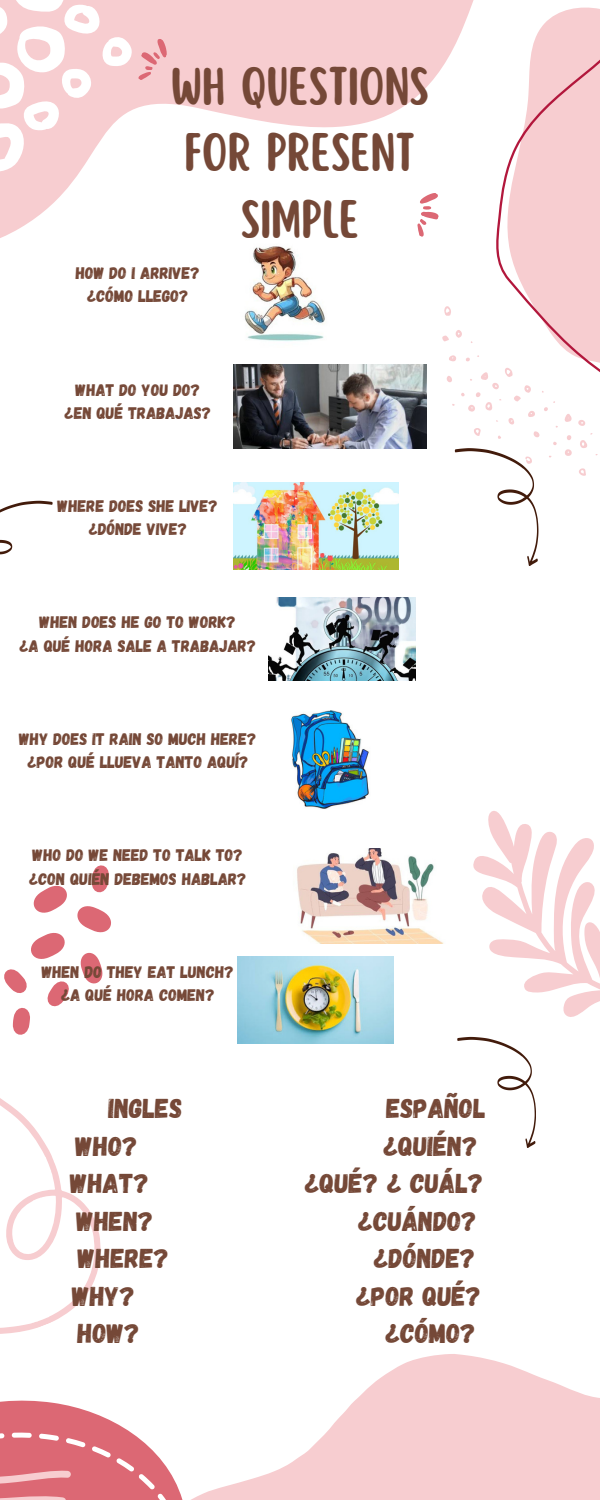
<style>
.page{position:relative;width:600px;height:1500px;background:#fff}
.page>*{position:absolute;margin:0;border:0;box-sizing:border-box;transform-origin:0 0}
.t1{font:47.5px/66.5px "Scripter";color:#754837;text-align:center}
.t2{font:27.2px "Gagalin";color:#754837}
.t3{font:16.7px "Gagalin";color:#754837}
</style>
<div class="page">
<svg style="left:449px;top:355px;width:7px;height:6px"></svg>
<svg style="left:442px;top:337px;width:7px;height:4px"></svg>
<svg style="left:466px;top:358px;width:4px;height:3px"></svg>
<svg style="left:564px;top:414px;width:8px;height:8px"></svg>
<svg style="left:565px;top:449px;width:7px;height:7px"></svg>
<svg style="left:579px;top:468px;width:7px;height:8px"></svg>
<svg style="left:578px;top:420px;width:7px;height:6px"></svg>
<svg style="left:567px;top:435px;width:4px;height:5px"></svg>
<svg style="left:580px;top:433px;width:13px;height:15px"></svg>
<svg style="left:518px;top:7px;width:82px;height:365px;fill:#f7cdd0"></svg>
<svg style="left:0;top:0;width:518px;height:337px"></svg>
<svg style="left:0;top:0;width:171px;height:173px"></svg>
<svg style="left:406px;top:188px;width:42px;height:52px"></svg>
<svg style="left:0;top:1400px;width:119px;height:100px;background:#e07984"></svg>
<svg style="left:119px;top:1354px;width:405px;height:146px"></svg>
<div style="left:464px;top:1371px;width:136px;height:129px;background:#f7cdd0"></div>
<svg style="left:447px;top:368px;width:111px;height:198px"></svg>
<svg style="left:0;top:501px;width:53px;height:54px"></svg>
<svg style="left:457px;top:1037px;width:79px;height:111px"></svg>
<svg style="left:0;top:1470px;width:71px;height:16px"></svg>
<svg style="left:0;top:1496px;width:66px;height:4px"></svg>
<svg style="left:0;top:1098px;width:101px;height:236px"></svg>
<svg style="left:4px;top:865px;width:107px;height:170px"></svg>
<svg style="left:473px;top:811px;width:127px;height:206px"></svg>
<img style="left:230px;top:240px;width:108px;height:101px">
<img style="left:233px;top:364px;width:194px;height:84px">
<img style="left:233px;top:483px;width:165px;height:87px">
<img style="left:269px;top:597px;width:146px;height:83px">
<img style="left:291px;top:710px;width:78px;height:99px">
<img style="left:297px;top:848px;width:147px;height:95px">
<img style="left:238px;top:956px;width:156px;height:88px">
<p class="t1" style="left:171px;top:55px;width:260px">WH QUESTIONS<br>FOR PRESENT<br>SIMPLE</p>
<p class="t3" style="left:76px;top:262px;width:126px">HOW DO I ARRIVE?</p>
<p class="t3" style="left:87px;top:286px;width:103px">¿CÓMO LLEGO?</p>
<h1 class="t3" style="left:75px;top:379px;width:126px">WHAT DO YOU DO?</h1>
<p class="t3" style="left:64px;top:402px;width:148px">¿EN QUÉ TRABAJAS?</p>
<p class="t3" style="left:58px;top:495px;width:162px">WHERE DOES SHE LIVE?</p>
<p class="t3" style="left:88px;top:519px;width:100px">¿DÓNDE VIVE?</p>
<p class="t3" style="left:40px;top:612px;width:198px">WHEN DOES HE GO TO WORK?</p>
<p class="t3" style="left:19px;top:635px;width:239px">¿A QUÉ HORA SALE A TRABAJAR?</p>
<p class="t3" style="left:19px;top:728px;width:239px">WHY DOES IT RAIN SO MUCH HERE?</p>
<p class="t3" style="left:27px;top:751px;width:223px">¿POR QUÉ LLUEVA TANTO AQUÍ?</p>
<p class="t3" style="left:33px;top:845px;width:212px">WHO DO WE NEED TO TALK TO?</p>
<p class="t3" style="left:29px;top:868px;width:219px">¿CON QUIÉN DEBEMOS HABLAR?</p>
<p class="t3" style="left:42px;top:961px;width:194px">WHEN DO THEY EAT LUNCH?</p>
<p class="t3" style="left:61px;top:984px;width:156px">¿A QUÉ HORA COMEN?</p>
<p class="t2" style="left:109px;top:1091px;width:75px">INGLES</p>
<p class="t2" style="left:386px;top:1091px;width:101px">ESPAÑOL</p>
<p class="t2" style="left:76px;top:1128px;width:64px">WHO?</p>
<p class="t2" style="left:383px;top:1128px;width:96px">¿QUIÉN?</p>
<p class="t2" style="left:70px;top:1166px;width:80px">WHAT?</p>
<p class="t2" style="left:304px;top:1166px;width:181px">¿QUÉ? ¿ CUÁL?</p>
<p class="t2" style="left:76px;top:1203px;width:79px">WHEN?</p>
<p class="t2" style="left:358px;top:1203px;width:121px">¿CUÁNDO?</p>
<p class="t2" style="left:78px;top:1241px;width:93px">WHERE?</p>
<p class="t2" style="left:373px;top:1241px;width:104px">¿DÓNDE?</p>
<p class="t2" style="left:72px;top:1278px;width:64px">WHY?</p>
<p class="t2" style="left:355px;top:1278px;width:127px">¿POR QUÉ?</p>
<p class="t2" style="left:78px;top:1316px;width:64px">HOW?</p>
<p class="t2" style="left:385px;top:1316px;width:92px">¿CÓMO?</p>
</div>
